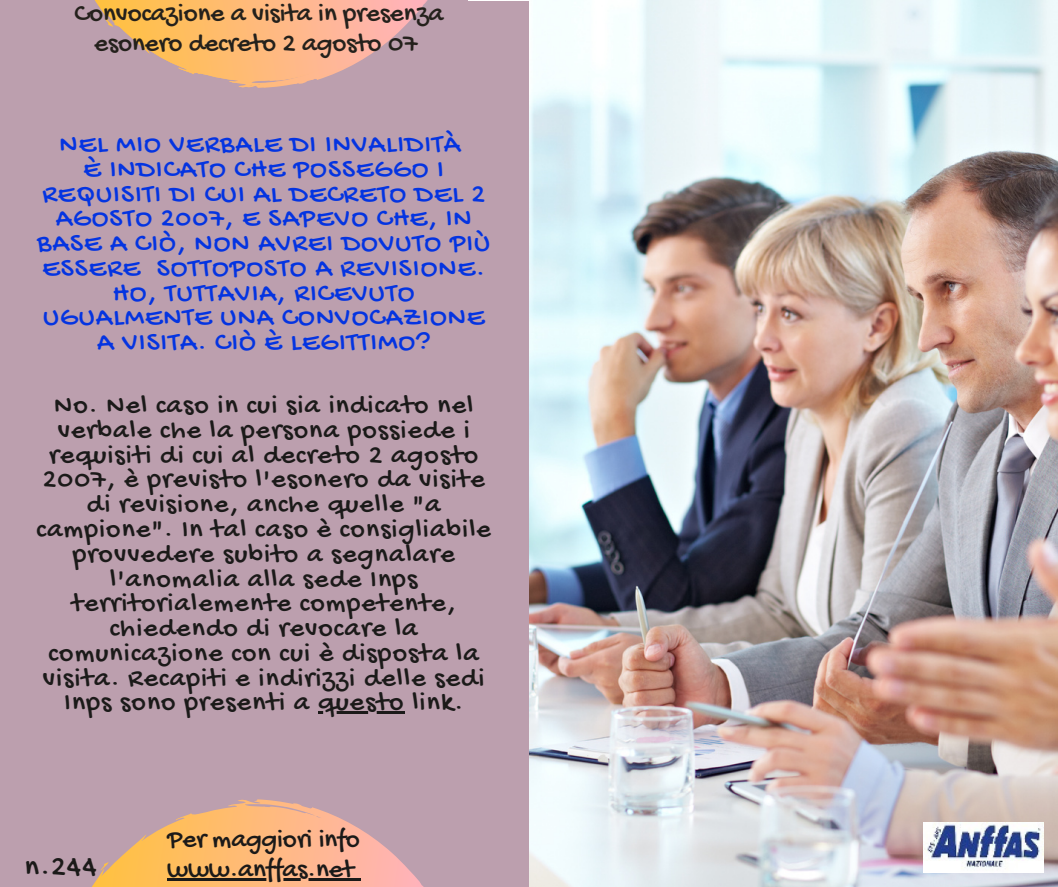
<style>
.page{position:relative;width:1058px;height:887px;background:#fff}
.page>*{position:absolute;margin:0;border:0;box-sizing:border-box;transform-origin:0 0}
.t1{font:30px "Gochi Hand";color:#1b1a19}
.t2{font:27.75px/24.8px "Gochi Hand";letter-spacing:.04em;color:#1b1a19;text-align:center}
.t3{font:27.75px/24.8px "Gochi Hand";letter-spacing:.04em;color:#0434e1;text-align:center}
.t4{font:27px/29.2px "Gochi Hand";color:#24211c;text-align:center}
.t5{font:27px "Gochi Hand";color:#1b1a19}
</style>
<div class="page">
<div style="left:0;top:0;width:1058px;height:886px;background:#bc9fae"></div>
<svg style="left:92px;top:799px;width:331px;height:87px"></svg>
<svg style="left:95px;top:0;width:374px;height:88px"></svg>
<img style="left:469px;top:0;width:120px;height:1px">
<img style="left:529px;top:1px;width:529px;height:885px">
<img style="left:923px;top:822px;width:120px;height:50px">
<hr style="left:318px;top:711px;width:86px;height:2px;background:#1b1a19">
<hr style="left:167px;top:877px;width:187px;height:3px;background:#1b1a19">
<svg style="left:354px;top:877px;width:6px;height:3px"></svg>
<p class="t4" style="left:74px;top:1px;width:371px">Convocazione a visita in presenza esonero decreto 2 agosto 07</p>
<p class="t3" style="left:37px;top:134px;width:454px">NEL MIO VERBALE DI INVALIDITÀ<br>È INDICATO CHE POSSEGGO I<br>REQUISITI DI CUI AL DECRETO DEL 2<br>AGOSTO 2007, E SAPEVO CHE, IN<br>BASE A CIÒ, NON AVREI DOVUTO PIÙ<br>ESSERE SOTTOPOSTO A REVISIONE.<br>HO, TUTTAVIA, RICEVUTO<br>UGUALMENTE UNA CONVOCAZIONE<br>A VISITA. CIÒ È LEGITTIMO?</p>
<p class="t2" style="left:37px;top:395px;width:456px">No. Nel caso in cui sia indicato nel verbale che la persona possiede i requisiti di cui al decreto 2 agosto 2007, è previsto l'esonero da visite di revisione, anche quelle "a campione". In tal caso è consigliabile provvedere subito a segnalare l'anomalia alla sede Inps territorialemente competente, chiedendo di revocare la comunicazione con cui è disposta la visita. Recapiti e indirizzi delle sedi Inps sono presenti a questo link.</p>
<p class="t5" style="left:167px;top:825px;width:194px">Per maggiori info</p>
<p class="t1" style="left:25px;top:850px;width:73px">n.244</p>
<p class="t5" style="left:167px;top:854px;width:188px">www.anffas.net</p>
</div>
